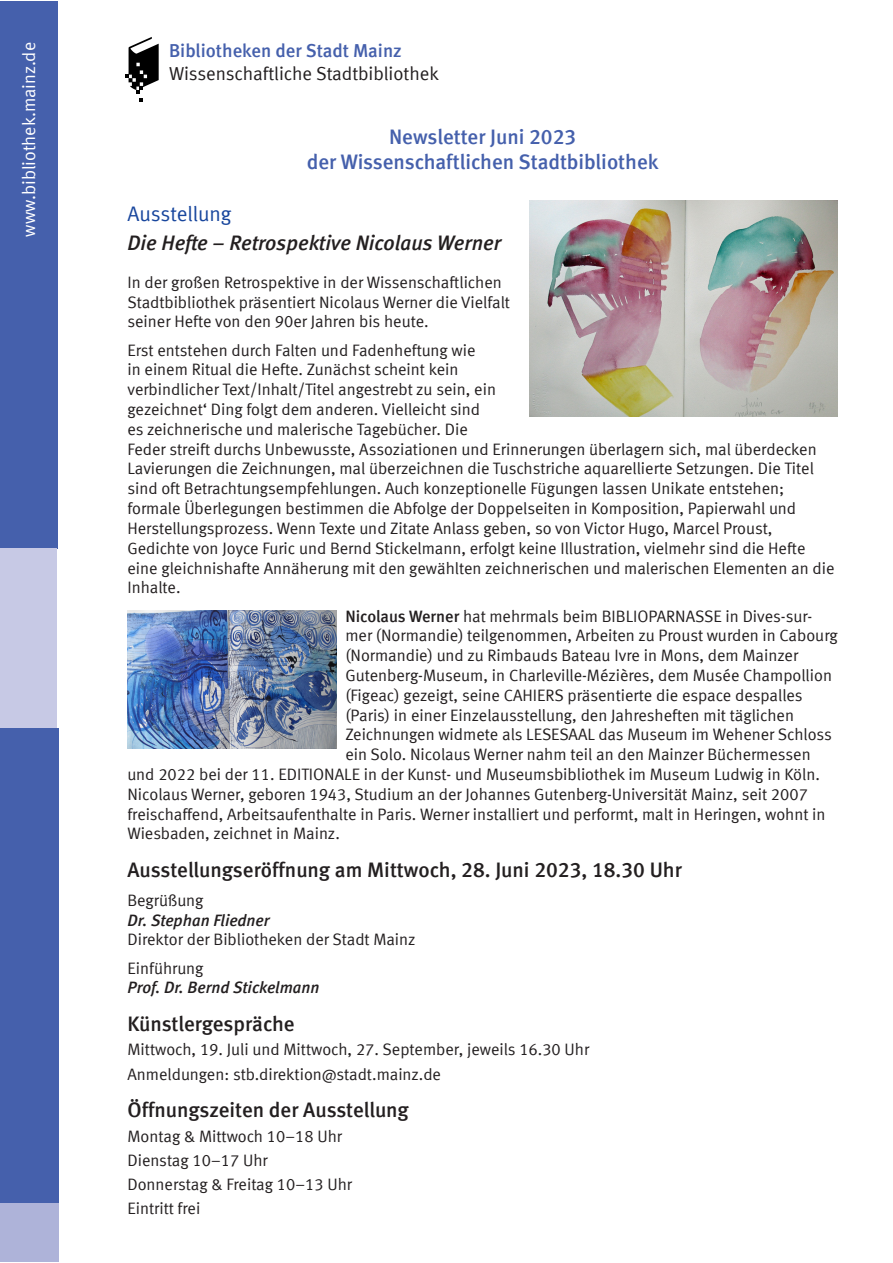
<style>
.page{position:relative;width:893px;height:1263px;background:#fff}
.page>*{position:absolute;margin:0;border:0;box-sizing:border-box;transform-origin:0 0}
.t1{font:700 21px "Mainz Meta";color:#231f20}
.t2{font:700 21px "Mainz Meta";color:#4560ac}
.t3{font:italic 700 21px "Mainz Meta";color:#231f20}
.t4{font:21px "Mainz Meta";letter-spacing:-.005em;color:#18469d}
.t5{font:18.75px "Mainz Meta";color:#231f20}
.t6{font:700 18.75px "Mainz Meta";color:#4560ac}
.t7{font:18px "Mainz Meta";color:#fff}
.Default{font:16.5px/19.8px "Mainz Meta";color:#231f20}
.Pa4{font:16.5px "Mainz Meta";color:#231f20}
.t8{font:italic 700 16.5px "Mainz Meta";color:#231f20}
.s1{font-weight:700}
</style>
<div class="page">
<div style="left:0;top:1px;width:58px;height:548px;background:#4560ac"></div>
<div style="left:1px;top:549px;width:56px;height:179px;background:#c7c9e5"></div>
<div style="left:0;top:1203px;width:58px;height:59px;background:#aeb3d9"></div>
<svg style="left:125px;top:37px;width:34px;height:64px"></svg>
<div style="left:0;top:728px;width:58px;height:475px;background:#4560ac"></div>
<img style="left:127px;top:610px;width:210px;height:138px">
<img style="left:530px;top:201px;width:308px;height:215px">
<p class="t7" style="left:19px;top:237px;width:196px;rotate:-90deg">www.bibliothek.mainz.de</p>
<p class="t6" style="left:169px;top:40px;width:234px">Bibliotheken der Stadt Mainz</p>
<p class="t5" style="left:169px;top:62px;width:271px">Wissenschaftliche Stadtbibliothek</p>
<p class="t2" style="left:389px;top:124px;width:189px">Newsletter Juni 2023</p>
<p class="t2" style="left:307px;top:150px;width:353px">der Wissenschaftlichen Stadtbibliothek</p>
<p class="t4" style="left:127px;top:201px;width:105px">Ausstellung</p>
<p class="t3" style="left:127px;top:230px;width:375px">Die Hefte – Retrospektive Nicolaus Werner</p>
<p class="Default" style="left:127px;top:272px;width:384px">In der großen Retrospektive in der Wissenschaftlichen<br>Stadtbibliothek präsentiert Nicolaus Werner die Vielfalt seiner Hefte von den 90er Jahren bis heute.</p>
<p class="Default" style="left:127px;top:340px;width:709px">Erst entstehen durch Falten und Fadenheftung wie<br>in einem Ritual die Hefte. Zunächst scheint kein<br>verbindlicher Text/Inhalt/Titel angestrebt zu sein, ein<br>gezeichnet‘ Ding folgt dem anderen. Vielleicht sind<br>es zeichnerische und malerische Tagebücher. Die<br>Feder streift durchs Unbewusste, Assoziationen und Erinnerungen überlagern sich, mal überdecken Lavierungen die Zeichnungen, mal überzeichnen die Tuschstriche aquarellierte Setzungen. Die Titel sind oft Betrachtungsempfehlungen. Auch konzeptionelle Fügungen lassen Unikate entstehen; formale Überlegungen bestimmen die Abfolge der Doppelseiten in Komposition, Papierwahl und Herstellungsprozess. Wenn Texte und Zitate Anlass geben, so von Victor Hugo, Marcel Proust, Gedichte von Joyce Furic und Bernd Stickelmann, erfolgt keine Illustration, vielmehr sind die Hefte eine gleichnishafte Annäherung mit den gewählten zeichnerischen und malerischen Elementen an die Inhalte.</p>
<p class="Pa4" style="left:345px;top:606px;width:468px"><span class="s1">Nicolaus Werner</span> hat mehrmals beim BIBLIOPARNASSE in Dives-sur-</p>
<p class="Pa4" style="left:345px;top:626px;width:494px">mer (Normandie) teilgenommen, Arbeiten zu Proust wurden in Cabourg</p>
<p class="Pa4" style="left:345px;top:646px;width:454px">(Normandie) und zu Rimbauds Bateau Ivre in Mons, dem Mainzer</p>
<p class="Pa4" style="left:345px;top:666px;width:488px">Gutenberg-Museum, in Charleville-Mézières, dem Musée Champollion</p>
<p class="Pa4" style="left:345px;top:685px;width:459px">(Figeac) gezeigt, seine CAHIERS präsentierte die espace despalles</p>
<p class="Pa4" style="left:345px;top:705px;width:450px">(Paris) in einer Einzelausstellung, den Jahresheften mit täglichen</p>
<p class="Pa4" style="left:345px;top:725px;width:488px">Zeichnungen widmete als LESESAAL das Museum im Wehener Schloss</p>
<p class="Pa4" style="left:345px;top:745px;width:467px">ein Solo. Nicolaus Werner nahm teil an den Mainzer Büchermessen</p>
<p class="Pa4" style="left:127px;top:765px;width:694px">und 2022 bei der 11. EDITIONALE in der Kunst- und Museumsbibliothek im Museum Ludwig in Köln.</p>
<p class="Pa4" style="left:127px;top:784px;width:682px">Nicolaus Werner, geboren 1943, Studium an der Johannes Gutenberg-Universität Mainz, seit 2007</p>
<p class="Pa4" style="left:127px;top:804px;width:700px">freischaffend, Arbeitsaufenthalte in Paris. Werner installiert und performt, malt in Heringen, wohnt in</p>
<p class="Pa4" style="left:127px;top:824px;width:214px">Wiesbaden, zeichnet in Mainz.</p>
<p class="t1" style="left:127px;top:858px;width:556px">Ausstellungseröffnung am Mittwoch, 28. Juni 2023, 18.30 Uhr</p>
<p class="Default" style="left:127px;top:890px;width:78px">Begrüßung</p>
<p class="t8" style="left:127px;top:910px;width:144px">Dr. Stephan Fliedner</p>
<p class="Default" style="left:127px;top:929px;width:290px">Direktor der Bibliotheken der Stadt Mainz</p>
<p class="Default" style="left:127px;top:958px;width:78px">Einführung</p>
<p class="t8" style="left:127px;top:978px;width:193px">Prof. Dr. Bernd Stickelmann</p>
<p class="t1" style="left:127px;top:1012px;width:169px">Künstlergespräche</p>
<p class="Default" style="left:127px;top:1039px;width:463px">Mittwoch, 19. Juli und Mittwoch, 27. September, jeweils 16.30 Uhr</p>
<p class="Default" style="left:127px;top:1064px;width:315px">Anmeldungen: stb.direktion@stadt.mainz.de</p>
<p class="t1" style="left:127px;top:1098px;width:283px">Öffnungszeiten der Ausstellung</p>
<p class="Default" style="left:127px;top:1126px;width:216px">Montag &amp; Mittwoch 10–18 Uhr</p>
<p class="Default" style="left:127px;top:1150px;width:142px">Dienstag 10–17 Uhr</p>
<p class="Default" style="left:127px;top:1174px;width:226px">Donnerstag &amp; Freitag 10–13 Uhr</p>
<p class="Default" style="left:127px;top:1198px;width:74px">Eintritt frei</p>
</div>
